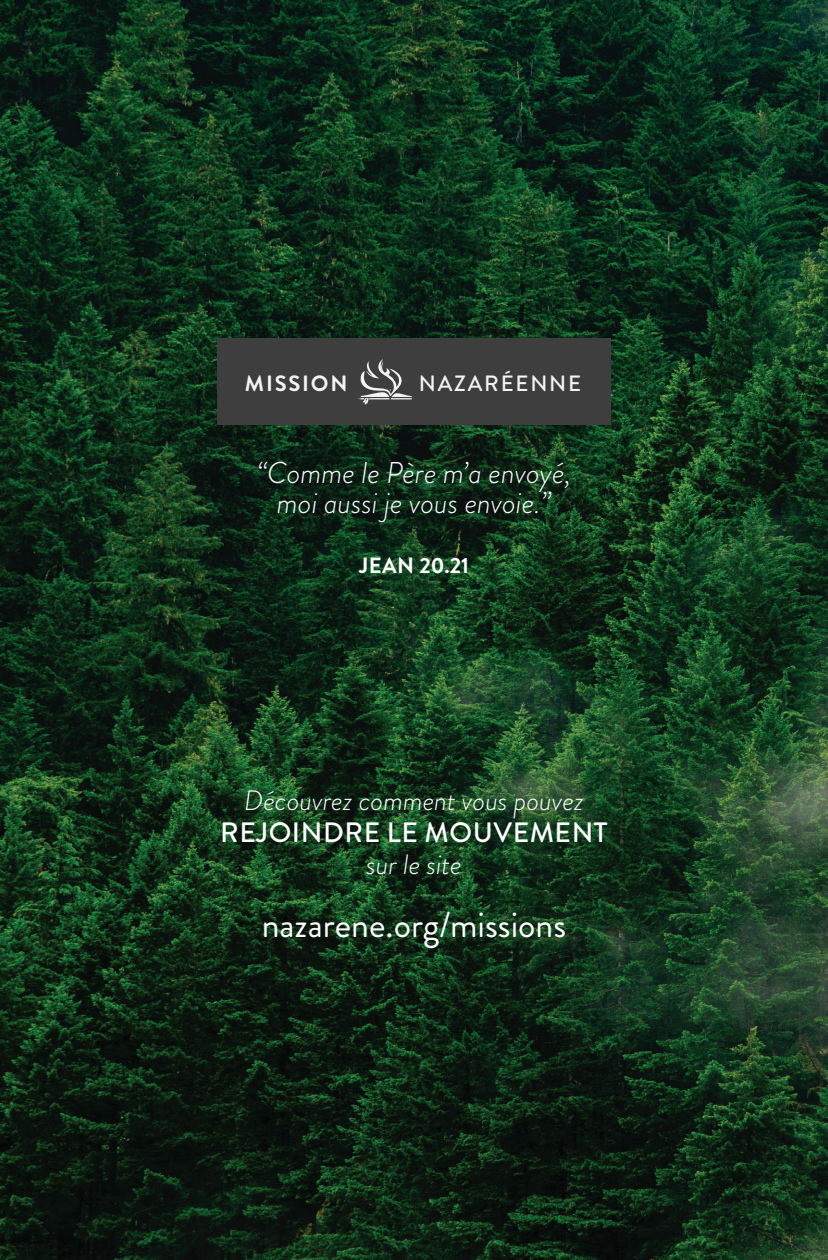
<style>
.page{position:relative;width:828px;height:1260px;background:#fff}
.page>*{position:absolute;margin:0;border:0;box-sizing:border-box;transform-origin:0 0}
.t1{font:36px "Brandon Grotesque";color:#fff}
.t2{font:italic 300 30px/30px "Brandon Grotesque";color:#fff;text-align:center}
.t3{font:italic 300 28px "Brandon Grotesque";color:#fff}
.t4{font:500 28px "Brandon Grotesque";letter-spacing:.02em;color:#fff}
.t5{font:500 22.2px "Brandon Grotesque";letter-spacing:.08em;color:#f3f5f5}
.t6{font:700 22.2px "Brandon Grotesque";letter-spacing:.08em;color:#f3f5f5}
.t7{font:700 22px "Brandon Grotesque";letter-spacing:.02em;color:#fff}
</style>
<div class="page">
<img style="left:0;top:0;width:828px;height:1260px">
<div style="left:217px;top:339px;width:394px;height:86px;background:#3e3e3f"></div>
<svg style="left:358px;top:359px;width:54px;height:46px"></svg>
<p class="t6" style="left:245px;top:368px;width:104px">MISSION</p>
<p class="t5" style="left:419px;top:368px;width:164px">NAZARÉENNE</p>
<p class="t2" style="left:257px;top:458px;width:316px">“Comme le Père m’a envoyé, moi aussi je vous envoie.”</p>
<p class="t7" style="left:359px;top:550px;width:111px">JEAN 20.21</p>
<p class="t3" style="left:244px;top:782px;width:341px">Découvrez comment vous pouvez</p>
<p class="t4" style="left:220px;top:813px;width:389px">REJOINDRE LE MOUVEMENT</p>
<p class="t3" style="left:366px;top:846px;width:97px">sur le site</p>
<p class="t1" style="left:262px;top:899px;width:306px">nazarene.org/missions</p>
</div>
